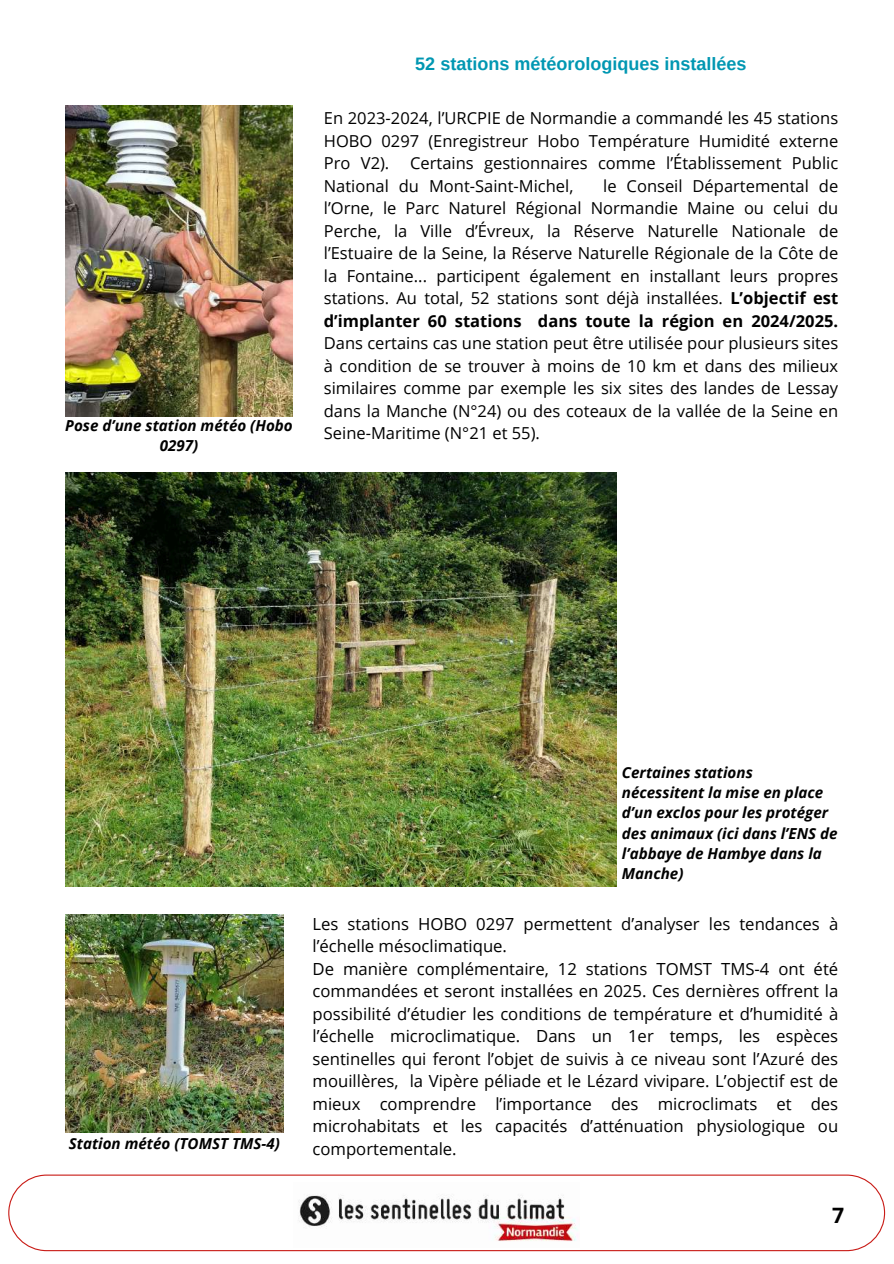
<style>
.page{position:relative;width:894px;height:1264px;background:#fff}
.page>*{position:absolute;margin:0;border:0;box-sizing:border-box;transform-origin:0 0}
.t1{font:700 21.15px "Open Sans";color:#000}
.t2{font:700 18px "Arimo";color:#0097b2}
.t3{font:16.65px/22.5px "Open Sans";color:#000}
.t4{font:16.5px/22.5px "Open Sans";color:#000;text-align:justify}
.t5{font:italic 700 15.15px/20.2px "Open Sans";color:#000;text-align:center}
.s1{font-weight:700}
</style>
<div class="page">
<svg style="left:8px;top:1174px;width:876px;height:77px"></svg>
<img style="left:293px;top:1182px;width:286px;height:64px">
<img style="left:65px;top:106px;width:227px;height:310px">
<img style="left:65px;top:472px;width:551px;height:414px">
<img style="left:65px;top:914px;width:218px;height:218px">
<p class="t5" style="left:65px;top:415px;width:229px">Pose d’une station météo (Hobo<br>0297)</p>
<p class="t2" style="left:415px;top:54px;width:332px">52 stations météorologiques installées</p>
<p class="t4" style="left:324px;top:106px;width:516px">En 2023-2024, l’URCPIE de Normandie a commandé les 45 stations HOBO 0297 (Enregistreur Hobo Température Humidité externe Pro V2).</p>
<p class="t4" style="left:324px;top:151px;width:515px;text-indent:86px">Certains gestionnaires comme l’Établissement Public<br>National du Mont-Saint-Michel,</p>
<p class="t4" style="left:324px;top:174px;width:516px;text-indent:279px">le Conseil Départemental de l’Orne, le Parc Naturel Régional Normandie Maine ou celui du Perche, la Ville d’Évreux, la Réserve Naturelle Nationale de l’Estuaire de la Seine, la Réserve Naturelle Régionale de la Côte de la Fontaine... participent également en installant leurs propres stations. Au total, 52 stations sont déjà installées. <span class="s1">L’objectif est d’implanter 60 stations dans toute la région en 2024/2025.</span></p>
<p class="t4" style="left:324px;top:332px;width:516px">Dans certains cas une station peut être utilisée pour plusieurs sites à condition de se trouver à moins de 10 km et dans des milieux similaires comme par exemple les six sites des landes de Lessay dans la Manche (N°24) ou des coteaux de la vallée de la Seine en Seine-Maritime (N°21 et 55).</p>
<p class="t5" style="left:69px;top:1133px;width:212px">Station météo (TOMST TMS-4)</p>
<p class="t5" style="left:621px;top:762px;width:217px;text-align:left">Certaines stations nécessitent la mise en place d’un exclos pour les protéger des animaux (ici dans l’ENS de l’abbaye de Hambye dans la<br>Manche)</p>
<p class="t3" style="left:312px;top:912px;width:527px">Les stations HOBO 0297 permettent d’analyser les tendances à l’échelle mésoclimatique.<br>De manière complémentaire, 12 stations TOMST TMS-4 ont été commandées et seront installées en 2025. Ces dernières offrent la possibilité d’étudier les conditions de température et d’humidité à l’échelle microclimatique. Dans un 1er temps, les espèces sentinelles qui feront l’objet de suivis à ce niveau sont l’Azuré des mouillères, la Vipère péliade et le Lézard vivipare. L’objectif est de mieux comprendre l’importance des microclimats et des microhabitats et les capacités d’atténuation physiologique ou comportementale.</p>
<p class="t1" style="left:832px;top:1200px;width:14px">7</p>
</div>
